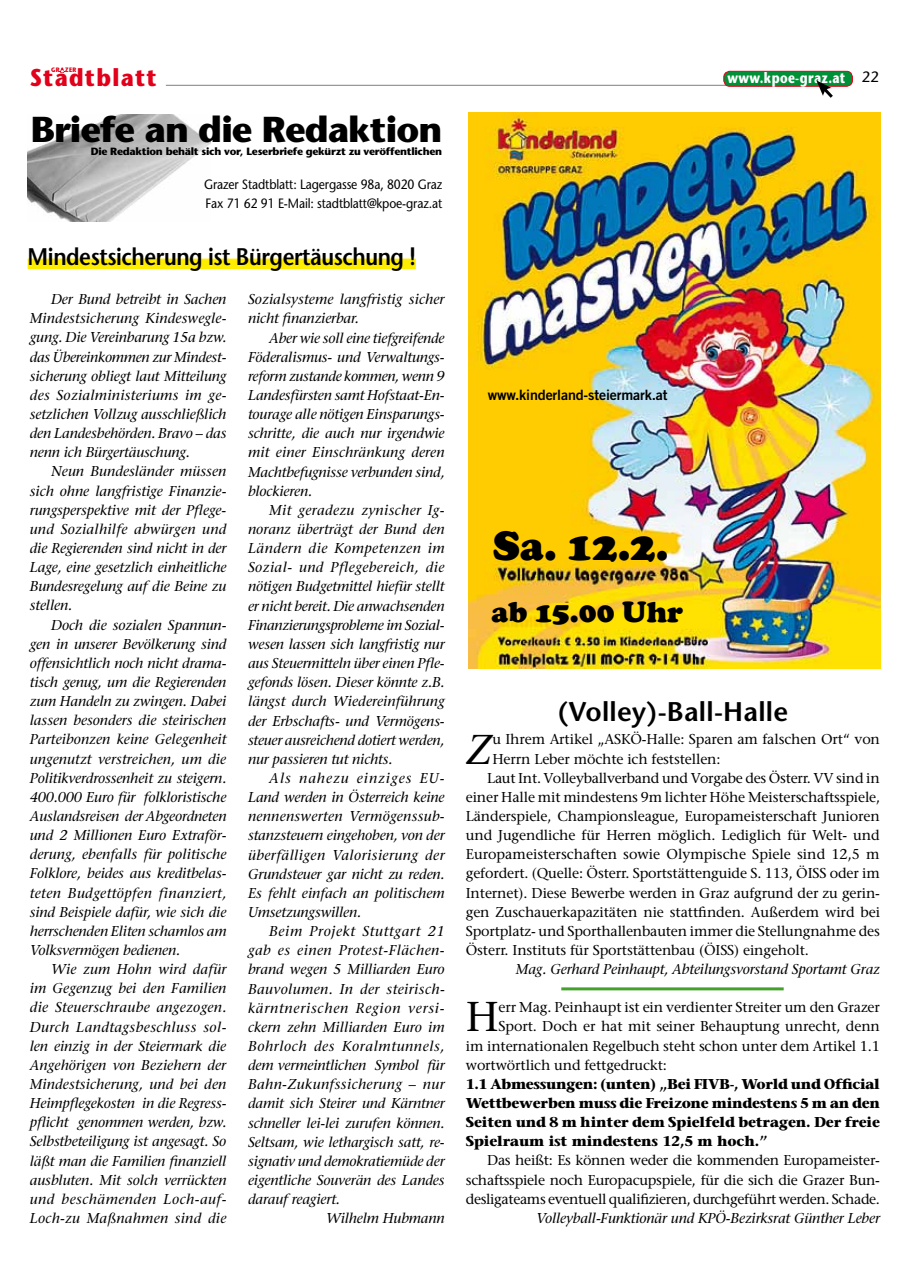
<style>
.page{position:relative;width:910px;height:1276px;background:#fff}
.page>*{position:absolute;margin:0;border:0;box-sizing:border-box;transform-origin:0 0}
.t1{font:900 42.3px "Cooper";color:#000}
.t2{font:italic 41.55px "Stone Serif";color:#000}
.t3{font:41.55px "Stone Serif";color:#000}
.t4{font:700 36px "Stone Sans";letter-spacing:-.025em;color:#000}
.t5{font:900 30px "Cooper";color:#000}
.t6{font:600 27px "Stone Sans";letter-spacing:.01em;color:#000}
.t7{font:700 24.3px "Stone Sans";letter-spacing:.06em;color:#e2001a;scale:.9 1}
.t8{font:600 24px "Stone Sans";letter-spacing:-.02em;color:#000;scale:.9 1}
.t9{font:700 15px "Stone Sans";letter-spacing:.03em;color:#fff;scale:.8 1}
.t10{font:italic 14.25px/19.2px "Stone Serif";letter-spacing:-.01em;color:#000;text-align:justify}
.t11{font:14.25px/19.2px "Stone Serif";letter-spacing:-.01em;color:#000;text-align:justify}
.t12{font:700 14.25px/19.2px "Stone Serif";letter-spacing:-.01em;color:#000;text-align:justify}
.t13{font:italic 14.25px "Stone Serif";letter-spacing:.03em;color:#000}
.t14{font:italic 14.25px "Stone Serif";letter-spacing:.04em;color:#000}
.t15{font:14.25px "Trade Gothic Bold Two";letter-spacing:-.01em;color:#000}
.t16{font:italic 14.25px "Stone Serif";letter-spacing:.055em;color:#000}
.t17{font:italic 14.25px "Stone Serif";letter-spacing:.025em;color:#000}
.t18{font:13.5px/19.2px "Stone Sans";letter-spacing:-.01em;color:#000;scale:.9 1}
.t19{font:700 10.5px "Stone Sans";letter-spacing:-.025em;color:#000}
.t20{font:700 6.45px "Stone Sans";letter-spacing:.06em;color:#e2001a;scale:.9 1}
.s1{font-weight:400;color:#000}
</style>
<div class="page">
<svg style="left:59px;top:68px;width:6px;height:5px"></svg>
<hr style="left:166px;top:85px;width:569px;height:1px;background:#7e7f81">
<div style="left:724px;top:71px;width:128px;height:15px;background:#009037;border-radius:6px"></div>
<div style="left:723px;top:71px;width:130px;height:16px;border:1px solid #e2001a;border-radius:6px"></div>
<svg style="left:816px;top:80px;width:20px;height:18px"></svg>
<img style="left:28px;top:115px;width:182px;height:107px">
<img style="left:468px;top:112px;width:412px;height:556px">
<div style="left:28px;top:259px;width:388px;height:10px;background:#ffed00"></div>
<hr style="left:561px;top:987px;width:223px;height:3px;background:#44a12b">
<p class="t20" style="left:51px;top:66px;width:29px">GRAZER</p>
<h3 class="t7" style="left:30px;top:62px;width:142px">Stadtblatt</h3>
<h3 class="t4" style="left:31px;top:107px;width:413px">Briefe an die Redaktion</h3>
<p class="t19" style="left:91px;top:144px;width:353px">Die Redaktion behält sich vor, Leserbriefe gekürzt zu veröffentlichen</p>
<p class="t18" style="left:204px;top:175px;width:266px">Grazer Stadtblatt: Lagergasse 98a, 8020 Graz<br>Fax 71 62 91 E-Mail: stadtblatt@kpoe-graz.at</p>
<h3 class="t8" style="left:28px;top:242px;width:433px">Mindestsicherung ist Bürgertäuschung !</h3>
<p class="t10" style="left:30px;top:290px;width:198px;text-indent:21px">Der Bund betreibt in Sachen Mindestsicherung Kindeswegle&shy;gung. Die Vereinbarung 15a bzw. das Übereinkommen zur Mindest&shy;sicherung obliegt laut Mitteilung des Sozialministeriums im ge&shy;setzlichen Vollzug ausschließlich den Landesbehörden. Bravo – das nenn ich Bürgertäuschung.</p>
<p class="t10" style="left:30px;top:462px;width:198px;text-indent:21px">Neun Bundesländer müssen sich ohne langfristige Finanzie&shy;rungsperspektive mit der Pflege&shy;und Sozialhilfe abwürgen und die Regierenden sind nicht in der Lage, eine gesetzlich einheitliche Bundesregelung auf die Beine zu stellen.</p>
<p class="t10" style="left:30px;top:615px;width:198px;text-indent:21px">Doch die sozialen Spannun&shy;gen in unserer Bevölkerung sind offensichtlich noch nicht drama&shy;tisch genug, um die Regierenden zum Handeln zu zwingen. Dabei lassen besonders die steirischen Parteibonzen keine Gelegenheit ungenutzt verstreichen, um die Politikverdrossenheit zu steigern.<br>400.000 Euro für folkloristische Auslandsreisen der Abgeordneten und 2 Millionen Euro Extraför&shy;derung, ebenfalls für politische Folklore, beides aus kreditbelas&shy;teten Budgettöpfen finanziert, sind Beispiele dafür, wie sich die herrschenden Eliten schamlos am Volksvermögen bedienen.</p>
<p class="t10" style="left:30px;top:959px;width:198px;text-indent:21px">Wie zum Hohn wird dafür im Gegenzug bei den Familien die Steuerschraube angezogen.<br>Durch Landtagsbeschluss sol&shy;len einzig in der Steiermark die Angehörigen von Beziehern der Mindestsicherung, und bei den Heimpflegekosten in die Regress&shy;pflicht genommen werden, bzw.<br>Selbstbeteiligung ist angesagt. So läßt man die Familien finanziell ausbluten. Mit solch verrückten und beschämenden Loch-auf-Loch-zu Maßnahmen sind die</p>
<p class="t10" style="left:248px;top:290px;width:198px">Sozialsysteme langfristig sicher nicht finanzierbar.</p>
<p class="t10" style="left:248px;top:328px;width:198px;text-indent:21px">Aber wie soll eine tiefgreifende Föderalismus- und Verwaltungs&shy;reform zustande kommen, wenn 9<br>Landesfürsten samt Hofstaat-En&shy;tourage alle nötigen Einsparungs&shy;schritte, die auch nur irgendwie mit einer Einschränkung deren Machtbefugnisse verbunden sind, blockieren.</p>
<p class="t10" style="left:248px;top:500px;width:198px;text-indent:21px">Mit geradezu zynischer Ig&shy;noranz überträgt der Bund den Ländern die Kompetenzen im Sozial- und Pflegebereich, die nötigen Budgetmittel hiefür stellt er nicht bereit. Die anwachsenden Finanzierungsprobleme im Sozial&shy;wesen lassen sich langfristig nur aus Steuermitteln über einen Pfle&shy;gefonds lösen. Dieser könnte z.B. längst durch Wiedereinführung der Erbschafts- und Vermögens&shy;steuer ausreichend dotiert werden, nur passieren tut nichts.</p>
<p class="t10" style="left:248px;top:768px;width:198px;text-indent:21px">Als nahezu einziges EU-Land werden in Österreich keine nennenswerten Vermögenssub&shy;stanzsteuern eingehoben, von der überfälligen Valorisierung der Grundsteuer gar nicht zu reden.<br>Es fehlt einfach an politischem Umsetzungswillen.</p>
<p class="t14" style="left:269px;top:922px;width:177px">Beim Projekt Stuttgart 21</p>
<p class="t13" style="left:248px;top:941px;width:198px">gab es einen Protest-Flächen-</p>
<p class="t10" style="left:248px;top:960px;width:198px">brand wegen 5 Milliarden Euro</p>
<p class="t13" style="left:248px;top:980px;width:198px">Bauvolumen. In der steirisch-</p>
<p class="t16" style="left:248px;top:999px;width:198px">kärntnerischen Region versi-</p>
<p class="t10" style="left:248px;top:1017px;width:198px">ckern zehn Milliarden Euro im</p>
<p class="t14" style="left:248px;top:1037px;width:198px">Bohrloch des Koralmtunnels,</p>
<p class="t10" style="left:248px;top:1055px;width:198px">dem vermeintlichen Symbol für</p>
<p class="t17" style="left:248px;top:1075px;width:198px">Bahn-Zukunfssicherung – nur</p>
<p class="t10" style="left:248px;top:1093px;width:198px">damit sich Steirer und Kärntner</p>
<p class="t10" style="left:248px;top:1113px;width:198px">schneller lei-lei zurufen können.</p>
<p class="t10" style="left:248px;top:1132px;width:198px">Seltsam, wie lethargisch satt, re-</p>
<p class="t10" style="left:248px;top:1151px;width:198px">signativ und demokratiemüde der</p>
<p class="t10" style="left:248px;top:1170px;width:198px">eigentliche Souverän des Landes</p>
<p class="t10" style="left:248px;top:1189px;width:93px">darauf reagiert.</p>
<p class="t10" style="left:326px;top:1208px;width:120px">Wilhelm Hubmann</p>
<p class="t9" style="left:727px;top:68px;width:191px">www.kpoe-graz.at <span class="s1">22</span></p>
<p class="t15" style="left:488px;top:386px;width:181px">www.kinderland-steiermark.at</p>
<h1 class="t1" style="left:493px;top:521px;width:177px">Sa. 12.2.</h1>
<h3 class="t5" style="left:491px;top:595px;width:193px">ab 15.00 Uhr</h3>
<h3 class="t6" style="left:558px;top:694px;width:232px">(Volley)-Ball-Halle</h3>
<h2 class="t2" style="left:466px;top:724px;width:28px">Z</h2>
<p class="t11" style="left:492px;top:729px;width:389px">u Ihrem Artikel „ASKÖ-Halle: Sparen am falschen Ort“ von</p>
<p class="t11" style="left:492px;top:749px;width:230px">Herrn Leber möchte ich feststellen:</p>
<p class="t11" style="left:487px;top:768px;width:394px">Laut Int. Volleyballverband und Vorgabe des Österr. VV sind in</p>
<p class="t11" style="left:466px;top:787px;width:416px">einer Halle mit mindestens 9m lichter Höhe Meisterschaftsspiele,</p>
<p class="t11" style="left:466px;top:806px;width:415px">Länderspiele, Championsleague, Europameisterschaft Junioren</p>
<p class="t11" style="left:466px;top:825px;width:415px">und Jugendliche für Herren möglich. Lediglich für Welt- und</p>
<p class="t11" style="left:466px;top:844px;width:415px">Europameisterschaften sowie Olympische Spiele sind 12,5 m</p>
<p class="t11" style="left:466px;top:863px;width:416px">gefordert. (Quelle: Österr. Sportstättenguide S. 113, ÖISS oder im</p>
<p class="t11" style="left:466px;top:883px;width:416px">Internet). Diese Bewerbe werden in Graz aufgrund der zu gerin-</p>
<p class="t11" style="left:466px;top:902px;width:416px">gen Zuschauerkapazitäten nie stattfinden. Außerdem wird bei</p>
<p class="t11" style="left:466px;top:921px;width:416px">Sportplatz- und Sporthallenbauten immer die Stellungnahme des</p>
<p class="t11" style="left:466px;top:940px;width:345px">Österr. Instituts für Sportstättenbau (ÖISS) eingeholt.</p>
<p class="t10" style="left:516px;top:959px;width:366px">Mag. Gerhard Peinhaupt, Abteilungsvorstand Sportamt Graz</p>
<h2 class="t3" style="left:466px;top:991px;width:35px">H</h2>
<p class="t11" style="left:499px;top:997px;width:383px">err Mag. Peinhaupt ist ein verdienter Streiter um den Grazer</p>
<p class="t11" style="left:499px;top:1016px;width:383px">Sport. Doch er hat mit seiner Behauptung unrecht, denn</p>
<p class="t11" style="left:466px;top:1036px;width:416px">im internationalen Regelbuch steht schon unter dem Artikel 1.1</p>
<p class="t11" style="left:466px;top:1055px;width:203px">wortwörtlich und fettgedruckt:</p>
<p class="t12" style="left:466px;top:1074px;width:416px">1.1 Abmessungen: (unten) „Bei FIVB-, World und Official Wettbewerben muss die Freizone mindestens 5 m an den Seiten und 8 m hinter dem Spielfeld betragen. Der freie Spielraum ist mindestens 12,5 m hoch.”</p>
<p class="t11" style="left:466px;top:1150px;width:416px;text-indent:21px">Das heißt: Es können weder die kommenden Europameister&shy;schaftsspiele noch Europacupspiele, für die sich die Grazer Bun&shy;desligateams eventuell qualifizieren, durchgeführt werden. Schade.</p>
<p class="t10" style="left:536px;top:1208px;width:345px">Volleyball-Funktionär und KPÖ-Bezirksrat Günther Leber</p>
</div>
